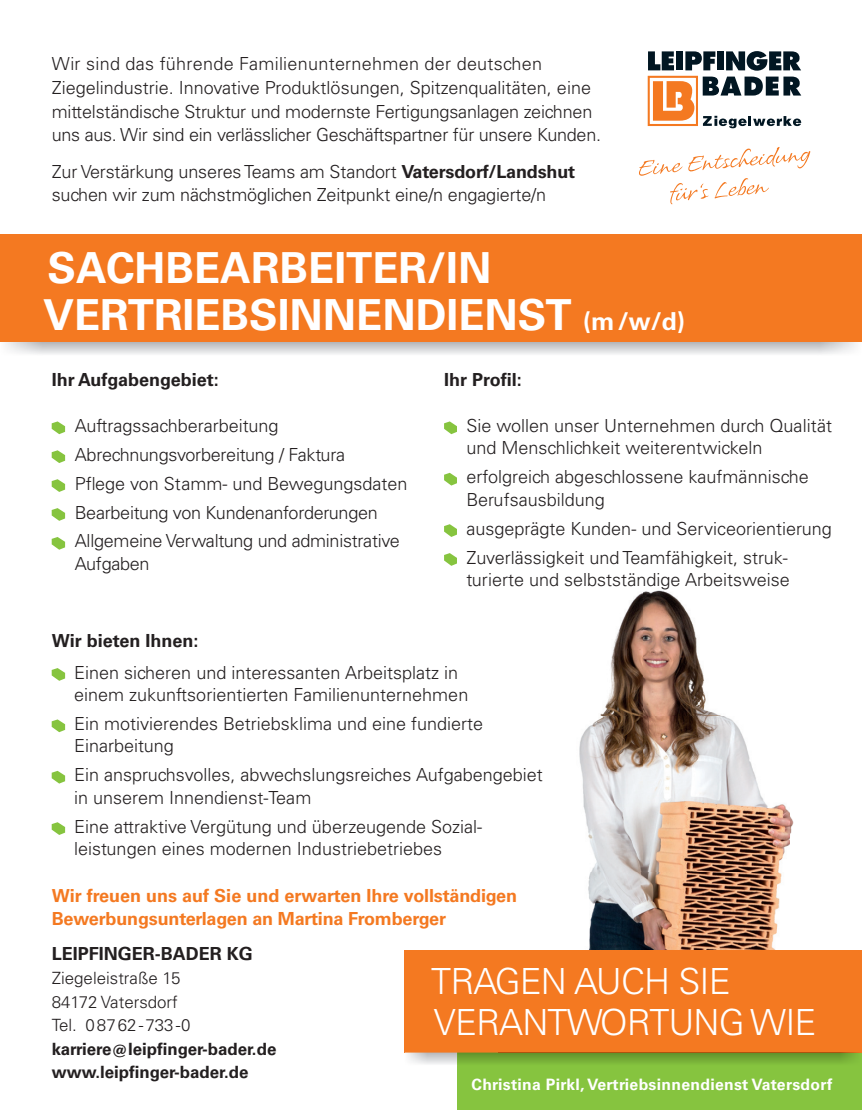
<style>
.page{position:relative;width:862px;height:1110px;background:#fff}
.page>*{position:absolute;margin:0;border:0;box-sizing:border-box;transform-origin:0 0}
.t1{font:700 42.75px/47.2px "Univers LT Std";color:#fff}
.t2{font:300 36px/40.5px "Univers LT Std";letter-spacing:-.025em;color:#fff}
.t3{font:300 18px/22.5px "Univers LT Std";color:#231f20}
.t4{font:700 18px/23.6px "Univers LT Std";letter-spacing:-.01em;color:#f47921}
.t5{font:700 18px "Univers LT Std";color:#231f20}
.t6{font:700 16.88px/23.6px "Univers LT Std";color:#231f20}
.t7{font:300 16.88px/23.6px "Univers LT Std";color:#231f20}
.t8{font:700 15.75px "Univers LT Std";letter-spacing:.02em;color:#fff}
.s1{font-weight:700}
.s2{font-size:24.75px}
</style>
<div class="page">
<svg style="left:639px;top:147px;width:170px;height:57px"></svg>
<div style="left:647px;top:76px;width:50px;height:50px;border:2px solid #f47921"></div>
<svg style="left:653px;top:81px;width:41px;height:40px"></svg>
<svg style="left:648px;top:51px;width:25px;height:19px"></svg>
<div style="left:676px;top:51px;width:7px;height:19px;background:#011622"></div>
<svg style="left:685px;top:51px;width:30px;height:19px"></svg>
<div style="left:716px;top:51px;width:7px;height:19px;background:#011622"></div>
<svg style="left:726px;top:51px;width:74px;height:20px"></svg>
<svg style="left:702px;top:77px;width:98px;height:19px"></svg>
<svg style="left:702px;top:116px;width:98px;height:12px"></svg>
<img style="left:579px;top:590px;width:215px;height:360px">
<div style="left:0;top:234px;width:861px;height:109px;background:#f47921"></div>
<div style="left:457px;top:1052px;width:404px;height:58px;background:#86c43f"></div>
<div style="left:404px;top:950px;width:457px;height:102px;background:#f47921"></div>
<img style="left:404px;top:1052px;width:457px;height:1px">
<svg style="left:444px;top:421px;width:12px;height:13px"></svg>
<svg style="left:444px;top:473px;width:12px;height:12px"></svg>
<svg style="left:444px;top:524px;width:12px;height:13px"></svg>
<svg style="left:444px;top:553px;width:12px;height:13px"></svg>
<svg style="left:52px;top:668px;width:13px;height:13px"></svg>
<svg style="left:52px;top:719px;width:13px;height:13px"></svg>
<svg style="left:52px;top:771px;width:13px;height:12px"></svg>
<svg style="left:52px;top:822px;width:13px;height:13px"></svg>
<svg style="left:52px;top:421px;width:13px;height:13px"></svg>
<svg style="left:52px;top:450px;width:13px;height:13px"></svg>
<svg style="left:52px;top:479px;width:13px;height:13px"></svg>
<svg style="left:52px;top:508px;width:13px;height:13px"></svg>
<svg style="left:52px;top:537px;width:13px;height:13px"></svg>
<p class="t3" style="left:52px;top:52px;width:550px;line-height:23.6px">Wir sind das führende Familienunternehmen der deutschen Ziegelindustrie. Innovative Produktlösungen, Spitzenqualitäten, eine mittelständische Struktur und modernste Fertigungsanlagen zeichnen uns aus. Wir sind ein verlässlicher Geschäftspartner für unsere Kunden.</p>
<p class="t3" style="left:52px;top:159px;width:525px;line-height:23.6px">Zur Verstärkung unseres Teams am Standort <span class="s1">Vatersdorf/Landshut </span>suchen wir zum nächstmöglichen Zeitpunkt eine/n engagierte/n</p>
<h1 class="t1" style="left:43px;top:244px;width:643px">SACHBEARBEITER/IN<br>VERTRIEBSINNENDIENST <span class="s2">(m /w/d)</span></h1>
<p class="t5" style="left:52px;top:369px;width:168px">Ihr Aufgabengebiet:</p>
<p class="t3" style="left:75px;top:411px;width:334px;line-height:28.8px">Auftragssachberarbeitung Abrechnungsvorbereitung / Faktura<br>Pflege von Stamm- und Bewegungsdaten Bearbeitung von Kundenanforderungen Allgemeine Verwaltung und administrative</p>
<p class="t3" style="left:75px;top:552px;width:76px">Aufgaben</p>
<p class="t5" style="left:444px;top:369px;width:79px">Ihr Profil:</p>
<p class="t3" style="left:466px;top:414px;width:367px">Sie wollen unser Unternehmen durch Qualität und Menschlichkeit weiterentwickeln</p>
<p class="t3" style="left:466px;top:466px;width:344px">erfolgreich abgeschlossene kaufmännische<br>Berufsausbildung</p>
<p class="t3" style="left:466px;top:514px;width:367px;line-height:28.8px">ausgeprägte Kunden- und Serviceorientierung<br>Zuverlässigkeit und Teamfähigkeit, struk-</p>
<p class="t3" style="left:466px;top:568px;width:325px">turierte und selbstständige Arbeitsweise</p>
<p class="t5" style="left:52px;top:630px;width:148px">Wir bieten Ihnen:</p>
<p class="t3" style="left:74px;top:661px;width:395px">Einen sicheren und interessanten Arbeitsplatz in einem zukunftsorientierten Familienunternehmen</p>
<p class="t3" style="left:74px;top:712px;width:410px">Ein motivierendes Betriebsklima und eine fundierte<br>Einarbeitung</p>
<p class="t3" style="left:74px;top:764px;width:470px">Ein anspruchsvolles, abwechslungsreiches Aufgabengebiet in unserem Innendienst-Team</p>
<p class="t3" style="left:74px;top:815px;width:409px">Eine attraktive Vergütung und überzeugende Sozial&shy;leistungen eines modernen Industriebetriebes</p>
<p class="t4" style="left:52px;top:884px;width:466px">Wir freuen uns auf Sie und erwarten Ihre vollständigen<br>Bewerbungsunterlagen an Martina Fromberger</p>
<p class="t5" style="left:52px;top:943px;width:203px">LEIPFINGER-BADER KG</p>
<p class="t7" style="left:52px;top:966px;width:140px">Ziegeleistraße 15<br>84172 Vatersdorf<br>Tel. 0 87 62 - 733 - 0</p>
<p class="t6" style="left:52px;top:1037px;width:226px">karriere@leipfinger-bader.de www.leipfinger-bader.de</p>
<h2 class="t2" style="left:431px;top:961px;width:386px">TRAGEN AUCH SIE<br>VERANTWORTUNG WIE</h2>
<p class="t8" style="left:471px;top:1075px;width:362px">Christina Pirkl, Vertriebsinnendienst Vatersdorf</p>
</div>
